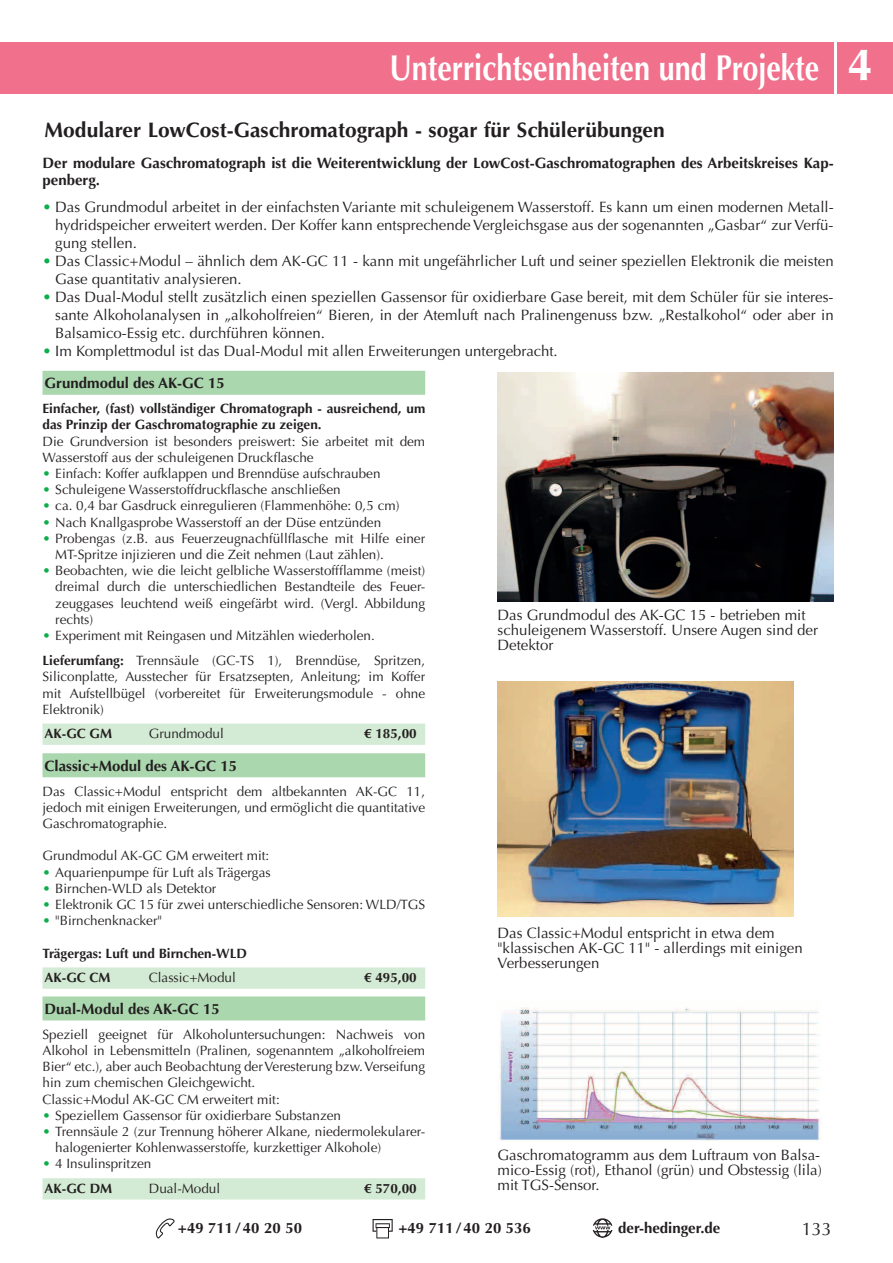
<style>
.page{position:relative;width:893px;height:1263px;background:#fff}
.page>*{position:absolute;margin:0;border:0;box-sizing:border-box;transform-origin:0 0}
.t1{font:700 36px "Optima LT Std";color:#fff;scale:.8 1}
.t2{font:700 21px "Optima LT Std";color:#231f20}
.t3{font:18px "Optima LT Std";color:#231f20}
.t4{font:15px/15px "Optima LT Std";color:#231f20}
.t5{font:700 15px/16.2px "Optima LT Std";color:#231f20}
.t6{font:13.5px/16.2px "Optima LT Std";color:#231f20}
.t7{font:700 13.5px/16.2px "Optima LT Std";color:#231f20}
.s1{font-size:45px}
.s2{color:#0cae4c}
.s3{font-weight:700}
</style>
<div class="page">
<div style="left:0;top:43px;width:833px;height:51px;background:#f1708b"></div>
<div style="left:838px;top:43px;width:55px;height:51px;background:#f1708b"></div>
<svg style="left:593px;top:1218px;width:19px;height:20px"></svg>
<svg style="left:373px;top:1219px;width:20px;height:19px"></svg>
<svg style="left:155px;top:1218px;width:20px;height:21px"></svg>
<div style="left:43px;top:371px;width:382px;height:24px;background:#aad7ae"></div>
<div style="left:43px;top:723px;width:382px;height:22px;background:#d3ead4"></div>
<div style="left:43px;top:753px;width:382px;height:24px;background:#aad7ae"></div>
<div style="left:43px;top:967px;width:382px;height:22px;background:#d3ead4"></div>
<div style="left:43px;top:996px;width:382px;height:24px;background:#aad7ae"></div>
<div style="left:43px;top:1178px;width:382px;height:21px;background:#d3ead4"></div>
<img style="left:498px;top:372px;width:335px;height:229px">
<img style="left:498px;top:682px;width:295px;height:234px">
<img style="left:499px;top:1007px;width:323px;height:134px">
<h1 class="t1" style="left:389px;top:47px;width:606px">Unterrichtseinheiten und Projekte <span class="s1">4</span></h1>
<h2 class="t2" style="left:45px;top:118px;width:622px">Modularer LowCost-Gaschromatograph - sogar für Schülerübungen</h2>
<p class="t5" style="left:43px;top:155px;width:793px">Der modulare Gaschromatograph ist die Weiterentwicklung der LowCost-Gaschromatographen des Arbeitskreises Kap&shy;penberg.</p>
<p class="t4" style="left:55px;top:198px;width:780px;line-height:18px;text-align:justify;text-indent:-13px"><span class="s2">•</span> Das Grundmodul arbeitet in der einfachsten Variante mit schuleigenem Wasserstoff. Es kann um einen modernen Metall&shy;hydridspeicher erweitert werden. Der Koffer kann entsprechende Vergleichsgase aus der sogenannten „Gasbar“ zur Verfü&shy;gung stellen.</p>
<p class="t4" style="left:55px;top:252px;width:780px;line-height:18px;text-indent:-13px"><span class="s2">•</span> Das Classic+Modul – ähnlich dem AK-GC 11 - kann mit ungefährlicher Luft und seiner speziellen Elektronik die meisten<br>Gase quantitativ analysieren.</p>
<p class="t4" style="left:55px;top:288px;width:780px;line-height:18px;text-align:justify;text-indent:-13px"><span class="s2">•</span> Das Dual-Modul stellt zusätzlich einen speziellen Gassensor für oxidierbare Gase bereit, mit dem Schüler für sie interes&shy;sante Alkoholanalysen in „alkoholfreien“ Bieren, in der Atemluft nach Pralinengenuss bzw. „Restalkohol“ oder aber in Balsamico-Essig etc. durchführen können.</p>
<p class="t4" style="left:43px;top:343px;width:517px"><span class="s2">•</span> Im Komplettmodul ist das Dual-Modul mit allen Erweiterungen untergebracht.</p>
<p class="t5" style="left:45px;top:375px;width:182px">Grundmodul des AK-GC 15</p>
<p class="t7" style="left:43px;top:401px;width:384px">Einfacher, (fast) vollständiger Chromatograph - ausreichend, um das Prinzip der Gaschromatographie zu zeigen.</p>
<p class="t6" style="left:43px;top:433px;width:384px">Die Grundversion ist besonders preiswert: Sie arbeitet mit dem<br>Wasserstoff aus der schuleigenen Druckflasche</p>
<p class="t6" style="left:43px;top:465px;width:339px"><span class="s2">•</span> Einfach: Koffer aufklappen und Brenndüse aufschrauben</p>
<p class="t6" style="left:43px;top:482px;width:300px"><span class="s2">•</span> Schuleigene Wasserstoffdruckflasche anschließen</p>
<p class="t6" style="left:43px;top:498px;width:358px"><span class="s2">•</span> ca. 0,4 bar Gasdruck einregulieren (Flammenhöhe: 0,5 cm)</p>
<p class="t6" style="left:43px;top:514px;width:340px"><span class="s2">•</span> Nach Knallgasprobe Wasserstoff an der Düse entzünden</p>
<p class="t6" style="left:55px;top:530px;width:371px;text-indent:-13px"><span class="s2">•</span> Probengas (z.B. aus Feuerzeugnachfüllflasche mit Hilfe einer<br>MT-Spritze injizieren und die Zeit nehmen (Laut zählen).</p>
<p class="t6" style="left:55px;top:563px;width:371px;text-align:justify;text-indent:-13px"><span class="s2">•</span> Beobachten, wie die leicht gelbliche Wasserstoffflamme (meist) dreimal durch die unterschiedlichen Bestandteile des Feuer&shy;zeuggases leuchtend weiß eingefärbt wird. (Vergl. Abbildung rechts)</p>
<p class="t6" style="left:43px;top:623px;width:384px;line-height:25.2px"><span class="s2">•</span> Experiment mit Reingasen und Mitzählen wiederholen.<br><span class="s3">Lieferumfang:</span> Trennsäule (GC-TS 1), Brenndüse, Spritzen,</p>
<p class="t6" style="left:43px;top:669px;width:384px;text-align:justify">Siliconplatte, Ausstecher für Ersatzsepten, Anleitung; im Koffer mit Aufstellbügel (vorbereitet für Erweiterungsmodule - ohne Elektronik)</p>
<p class="t7" style="left:45px;top:726px;width:69px">AK-GC GM</p>
<p class="t6" style="left:149px;top:726px;width:77px">Grundmodul</p>
<p class="t7" style="left:364px;top:726px;width:54px">€ 185,00</p>
<p class="t5" style="left:45px;top:758px;width:194px">Classic+Modul des AK-GC 15</p>
<p class="t6" style="left:43px;top:783px;width:384px;text-align:justify">Das Classic+Modul entspricht dem altbekannten AK-GC 11, jedoch mit einigen Erweiterungen, und ermöglicht die quantitative Gaschromatographie.</p>
<p class="t6" style="left:43px;top:848px;width:228px">Grundmodul AK-GC GM erweitert mit:</p>
<p class="t6" style="left:43px;top:864px;width:230px"><span class="s2">•</span> Aquarienpumpe für Luft als Trägergas</p>
<p class="t6" style="left:43px;top:880px;width:175px"><span class="s2">•</span> Birnchen-WLD als Detektor</p>
<p class="t6" style="left:43px;top:896px;width:384px"><span class="s2">•</span> Elektronik GC 15 für zwei unterschiedliche Sensoren: WLD/TGS</p>
<p class="t6" style="left:43px;top:913px;width:121px"><span class="s2">•</span> "Birnchenknacker"</p>
<p class="t7" style="left:43px;top:941px;width:206px;line-height:24.8px">Trägergas: Luft und Birnchen-WLD<br>AK-GC CM</p>
<p class="t6" style="left:149px;top:970px;width:88px">Classic+Modul</p>
<p class="t7" style="left:364px;top:970px;width:54px">€ 495,00</p>
<p class="t5" style="left:45px;top:1001px;width:177px">Dual-Modul des AK-GC 15</p>
<p class="t6" style="left:43px;top:1026px;width:384px">Speziell geeignet für Alkoholuntersuchungen: Nachweis von Alkohol in Lebensmitteln (Pralinen, sogenanntem „alkoholfreiem Bier“ etc.), aber auch Beobachtung der Veresterung bzw. Verseifung hin zum chemischen Gleichgewicht.<br>Classic+Modul AK-GC CM erweitert mit:</p>
<p class="t6" style="left:43px;top:1107px;width:300px"><span class="s2">•</span> Speziellem Gassensor für oxidierbare Substanzen</p>
<p class="t6" style="left:55px;top:1123px;width:371px;text-indent:-13px"><span class="s2">•</span> Trennsäule 2 (zur Trennung höherer Alkane, niedermolekularer&shy;halogenierter Kohlenwasserstoffe, kurzkettiger Alkohole)</p>
<p class="t6" style="left:43px;top:1152px;width:110px;line-height:24.8px"><span class="s2">•</span> 4 Insulinspritzen<br><span class="s3">AK-GC DM</span></p>
<p class="t6" style="left:149px;top:1181px;width:73px">Dual-Modul</p>
<p class="t7" style="left:364px;top:1180px;width:54px">€ 570,00</p>
<p class="t4" style="left:498px;top:608px;width:322px">Das Grundmodul des AK-GC 15 - betrieben mit schuleigenem Wasserstoff. Unsere Augen sind der<br>Detektor</p>
<p class="t4" style="left:498px;top:926px;width:307px">Das Classic+Modul entspricht in etwa dem "klassischen AK-GC 11" - allerdings mit einigen<br>Verbesserungen</p>
<p class="t4" style="left:498px;top:1148px;width:326px">Gaschromatogramm aus dem Luftraum von Balsa&shy;mico-Essig (rot), Ethanol (grün) und Obstessig (lila) mit TGS-Sensor.</p>
<p class="t5" style="left:178px;top:1220px;width:126px">+49 711/40 20 50</p>
<p class="t5" style="left:398px;top:1220px;width:134px">+49 711/40 20 536</p>
<p class="t5" style="left:618px;top:1220px;width:104px">der-hedinger.de</p>
<h3 class="t3" style="left:802px;top:1218px;width:32px">133</h3>
</div>
